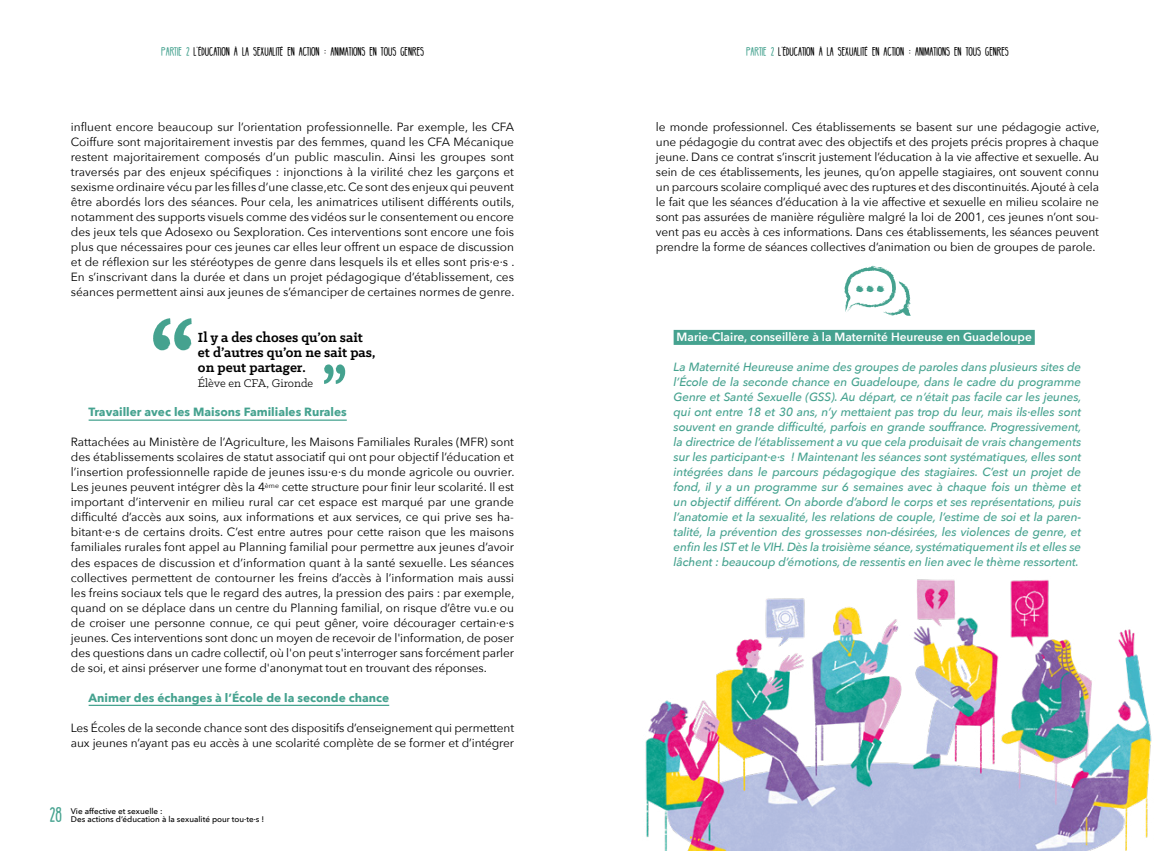
<style>
.page{position:relative;width:1170px;height:851px;background:#fff}
.page>*{position:absolute;margin:0;border:0;box-sizing:border-box;transform-origin:0 0}
.t1{font:700 15px/15px "Klinic Slab";color:#000}
.t2{font:15px "BELLABOO";color:#45a28f}
.t3{font:12.5px "Klinic Slab";color:#000}
.t4{font:11.88px/15px "Avenir Next";letter-spacing:-.01em;color:#000;text-align:justify}
.t5{font:italic 500 11.88px/15px "Avenir Next";letter-spacing:-.01em;color:#45a28f;text-align:justify}
.t6{font:700 11.88px "Avenir Next";color:#45a28f}
.t7{font:600 11.88px "Avenir Next";color:#fff}
.t8{font:8.75px "BELLABOO";color:#000}
.t9{font:500 8.12px/8.8px "Avenir Next";color:#000}
.s1{color:#45a28f}
</style>
<div class="page">
<svg style="left:153px;top:318px;width:39px;height:33px"></svg>
<svg style="left:324px;top:364px;width:22px;height:20px"></svg>
<div style="left:673px;top:330px;width:361px;height:15px;background:#45a28f"></div>
<svg style="left:844px;top:265px;width:66px;height:51px"></svg>
<img style="left:645px;top:579px;width:507px;height:271px">
<hr style="left:89px;top:419px;width:258px;height:1px;background:#45a28f">
<hr style="left:89px;top:704px;width:300px;height:1px;background:#45a28f">
<p class="t8" style="left:161px;top:46px;width:264px"><span class="s1">PARTIE 2</span> L’ÉDUCATION À LA SEXUALITÉ EN ACTION : ANIMATIONS EN TOUS GENRES</p>
<p class="t4" style="left:71px;top:119px;width:445px">influent encore beaucoup sur l’orientation professionnelle. Par exemple, les CFA Coiffure sont majoritairement investis par des femmes, quand les CFA Mécanique restent majoritairement composés d’un public masculin. Ainsi les groupes sont traversés par des enjeux spécifiques : injonctions à la virilité chez les garçons et sexisme ordinaire vécu par les filles d’une classe,etc. Ce sont des enjeux qui peuvent être abordés lors des séances. Pour cela, les animatrices utilisent différents outils, notamment des supports visuels comme des vidéos sur le consentement ou encore des jeux tels que Adosexo ou Sexploration. Ces interventions sont encore une fois plus que nécessaires pour ces jeunes car elles leur offrent un espace de discussion et de réflexion sur les stéréotypes de genre dans lesquels ils et elles sont pris·e·s .<br>En s’inscrivant dans la durée et dans un projet pédagogique d’établissement, ces séances permettent ainsi aux jeunes de s’émanciper de certaines normes de genre.</p>
<p class="t1" style="left:198px;top:329px;width:179px">Il y a des choses qu’on sait et d’autres qu’on ne sait pas, on peut partager.</p>
<p class="t3" style="left:198px;top:375px;width:117px">Élève en CFA, Gironde</p>
<p class="t6" style="left:89px;top:402px;width:260px">Travailler avec les Maisons Familiales Rurales</p>
<p class="t4" style="left:71px;top:434px;width:445px">Rattachées au Ministère de l’Agriculture, les Maisons Familiales Rurales (MFR) sont des établissements scolaires de statut associatif qui ont pour objectif l’éducation et l’insertion professionnelle rapide de jeunes issu·e·s du monde agricole ou ouvrier.<br>Les jeunes peuvent intégrer dès la 4<sup>ème</sup> cette structure pour finir leur scolarité. Il est important d’intervenir en milieu rural car cet espace est marqué par une grande difficulté d’accès aux soins, aux informations et aux services, ce qui prive ses ha&shy;bitant·e·s de certains droits. C’est entre autres pour cette raison que les maisons familiales rurales font appel au Planning familial pour permettre aux jeunes d’avoir des espaces de discussion et d’information quant à la santé sexuelle. Les séances collectives permettent de contourner les freins d’accès à l’information mais aussi les freins sociaux tels que le regard des autres, la pression des pairs : par exemple, quand on se déplace dans un centre du Planning familial, on risque d’être vu.e ou de croiser une personne connue, ce qui peut gêner, voire décourager certain·e·s jeunes. Ces interventions sont donc un moyen de recevoir de l'information, de poser des questions dans un cadre collectif, où l'on peut s'interroger sans forcément parler de soi, et ainsi préserver une forme d'anonymat tout en trouvant des réponses.</p>
<p class="t6" style="left:89px;top:687px;width:302px">Animer des échanges à l’École de la seconde chance</p>
<p class="t4" style="left:71px;top:719px;width:444px">Les Écoles de la seconde chance sont des dispositifs d’enseignement qui permettent aux jeunes n’ayant pas eu accès à une scolarité complète de se former et d’intégrer</p>
<p class="t2" style="left:50px;top:804px;width:14px">28</p>
<p class="t9" style="left:71px;top:806px;width:195px">Vie affective et sexuelle :<br>Des actions d’éducation à la sexualité pour tou·te·s !</p>
<p class="t8" style="left:746px;top:46px;width:264px"><span class="s1">PARTIE 2</span> L’ÉDUCATION À LA SEXUALITÉ EN ACTION : ANIMATIONS EN TOUS GENRES</p>
<p class="t4" style="left:656px;top:119px;width:445px">le monde professionnel. Ces établissements se basent sur une pédagogie active, une pédagogie du contrat avec des objectifs et des projets précis propres à chaque jeune. Dans ce contrat s’inscrit justement l’éducation à la vie affective et sexuelle. Au sein de ces établissements, les jeunes, qu’on appelle stagiaires, ont souvent connu un parcours scolaire compliqué avec des ruptures et des discontinuités. Ajouté à cela le fait que les séances d’éducation à la vie affective et sexuelle en milieu scolaire ne sont pas assurées de manière régulière malgré la loi de 2001, ces jeunes n’ont sou&shy;vent pas eu accès à ces informations. Dans ces établissements, les séances peuvent prendre la forme de séances collectives d’animation ou bien de groupes de parole.</p>
<p class="t7" style="left:676px;top:327px;width:357px">Marie-Claire, conseillère à la Maternité Heureuse en Guadeloupe</p>
<p class="t5" style="left:673px;top:359px;width:409px">La Maternité Heureuse anime des groupes de paroles dans plusieurs sites de l’École de la seconde chance en Guadeloupe, dans le cadre du programme Genre et Santé Sexuelle (GSS). Au départ, ce n’était pas facile car les jeunes, qui ont entre 18 et 30 ans, n’y mettaient pas trop du leur, mais ils·elles sont souvent en grande difficulté, parfois en grande souffrance. Progressivement, la directrice de l’établissement a vu que cela produisait de vrais changements sur les participant·e·s ! Maintenant les séances sont systématiques, elles sont intégrées dans le parcours pédagogique des stagiaires. C’est un projet de fond, il y a un programme sur 6 semaines avec à chaque fois un thème et un objectif différent. On aborde d’abord le corps et ses représentations, puis l’anatomie et la sexualité, les relations de couple, l’estime de soi et la paren&shy;talité, la prévention des grossesses non-désirées, les violences de genre, et enfin les IST et le VIH. Dès la troisième séance, systématiquement ils et elles se lâchent : beaucoup d’émotions, de ressentis en lien avec le thème ressortent.</p>
</div>
